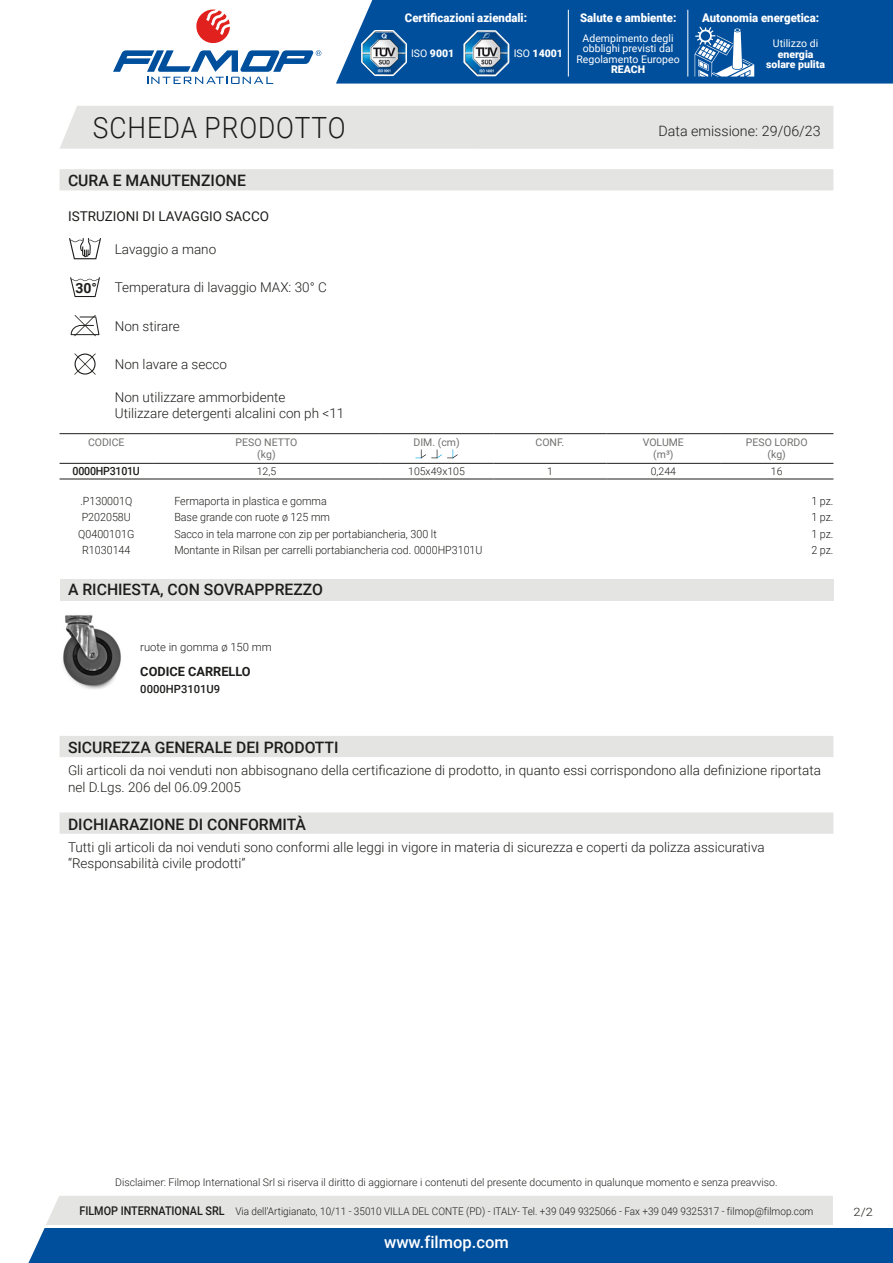
<style>
.page{position:relative;width:893px;height:1263px;background:#fff}
.page>*{position:absolute;margin:0;border:0;box-sizing:border-box;transform-origin:0 0}
.t1{font:300 29.25px "Roboto";letter-spacing:.035em;color:#1d1d1b;scale:.9 1}
.t2{font:500 16.5px "Roboto";color:#fff}
.t3{font:500 15.75px "Roboto";color:#1d1d1b}
.t4{font:300 14.25px "Roboto";color:#1d1d1b}
.t5{font:700 13.95px "Roboto";color:#1d1d1b}
.t6{font:300 13.5px/16.2px "Roboto";color:#1d1d1b}
.t7{font:13.5px "Roboto";color:#1d1d1b}
.t8{font:700 12.75px "Roboto";color:#1d1d1b}
.t9{font:900 12px "Roboto";color:#fff;scale:.95 1}
.t10{font:300 11.55px "Roboto";color:#1d1d1b;scale:1.11 1}
.t11{font:300 11.25px "Roboto";color:#1d1d1b;scale:.95 1}
.t12{font:300 11.25px "Roboto";color:#1d1d1b}
.t13{font:500 11.25px "Roboto";color:#1d1d1b}
.t14{font:500 11.25px "Roboto";letter-spacing:-.025em;color:#1d1d1b;scale:.95 1}
.t15{font:300 10.5px "Roboto";color:#1d1d1b}
.t16{font:300 10.5px "Roboto";color:#1d1d1b;scale:.95 1}
.t17{font:10.5px/10.5px "Roboto";color:#fff;text-align:center}
.t18{font:10.5px/12px "Roboto";color:#70706f;text-align:center}
.t19{font:900 10.5px/10.5px "Roboto";color:#fff;text-align:center}
.s1{font-weight:400}
.s2{font-weight:500;font-size:12px}
</style>
<div class="page">
<svg style="left:28px;top:1196px;width:865px;height:67px;background:#6793bc"></svg>
<div style="left:60px;top:106px;width:773px;height:43px;background:#e4e4e3"></div>
<svg style="left:196px;top:10px;width:34px;height:34px"></svg>
<svg style="left:113px;top:50px;width:208px;height:34px"></svg>
<div style="left:336px;top:0;width:557px;height:84px;background:#004f9c"></div>
<svg style="left:462px;top:28px;width:49px;height:50px"></svg>
<img style="left:465px;top:32px;width:43px;height:43px">
<svg style="left:360px;top:28px;width:48px;height:49px"></svg>
<img style="left:362px;top:31px;width:44px;height:44px">
<hr style="left:568px;top:10px;width:1px;height:67px;background:#fff">
<hr style="left:688px;top:10px;width:1px;height:67px;background:#fff">
<svg style="left:695px;top:27px;width:59px;height:50px"></svg>
<div style="left:60px;top:169px;width:773px;height:21px;background:#e4e4e3"></div>
<svg style="left:69px;top:238px;width:32px;height:21px"></svg>
<svg style="left:70px;top:277px;width:30px;height:20px"></svg>
<svg style="left:71px;top:315px;width:28px;height:21px"></svg>
<svg style="left:74px;top:353px;width:22px;height:22px"></svg>
<div style="left:74px;top:353px;width:22px;height:22px;border:1px solid #1d1d1b;border-radius:50%"></div>
<hr style="left:60px;top:433px;width:93px;height:1px;background:#1d1d1b">
<hr style="left:60px;top:463px;width:93px;height:1px;background:#1d1d1b">
<hr style="left:153px;top:433px;width:227px;height:1px;background:#1d1d1b">
<hr style="left:153px;top:463px;width:227px;height:1px;background:#1d1d1b">
<hr style="left:380px;top:433px;width:113px;height:1px;background:#1d1d1b">
<hr style="left:380px;top:463px;width:113px;height:1px;background:#1d1d1b">
<hr style="left:493px;top:433px;width:114px;height:1px;background:#1d1d1b">
<hr style="left:493px;top:463px;width:114px;height:1px;background:#1d1d1b">
<hr style="left:607px;top:433px;width:113px;height:1px;background:#1d1d1b">
<hr style="left:607px;top:463px;width:113px;height:1px;background:#1d1d1b">
<hr style="left:720px;top:433px;width:113px;height:1px;background:#1d1d1b">
<hr style="left:720px;top:463px;width:113px;height:1px;background:#1d1d1b">
<hr style="left:60px;top:479px;width:93px;height:1px;background:#1d1d1b">
<hr style="left:153px;top:479px;width:227px;height:1px;background:#1d1d1b">
<hr style="left:380px;top:479px;width:113px;height:1px;background:#1d1d1b">
<hr style="left:493px;top:479px;width:114px;height:1px;background:#1d1d1b">
<hr style="left:607px;top:479px;width:113px;height:1px;background:#1d1d1b">
<hr style="left:720px;top:479px;width:113px;height:1px;background:#1d1d1b">
<svg style="left:415px;top:449px;width:43px;height:10px"></svg>
<div style="left:60px;top:579px;width:773px;height:21px;background:#e4e4e3"></div>
<img style="left:63px;top:615px;width:58px;height:74px">
<div style="left:60px;top:736px;width:773px;height:21px;background:#e4e4e3"></div>
<div style="left:60px;top:812px;width:773px;height:22px;background:#e4e4e3"></div>
<hr style="left:45px;top:1225px;width:848px;height:2px;background:#fff">
<div style="left:833px;top:1196px;width:60px;height:31px;background:#fff"></div>
<p class="t9" style="left:405px;top:9px;width:130px">Certificazioni aziendali:</p>
<p class="t19" style="left:411px;top:48px;width:45px"><span class="s1">ISO</span> 9001</p>
<p class="t19" style="left:514px;top:48px;width:51px"><span class="s1">ISO</span> 14001</p>
<p class="t9" style="left:580px;top:9px;width:103px">Salute e ambiente:</p>
<p class="t17" style="left:576px;top:32px;width:105px">Adempimento degli obblighi previsti dal<br>Regolamento Europeo</p>
<p class="t19" style="left:611px;top:64px;width:36px">REACH</p>
<p class="t9" style="left:702px;top:9px;width:125px">Autonomia energetica:</p>
<p class="t17" style="left:773px;top:38px;width:47px">Utilizzo di</p>
<p class="t19" style="left:766px;top:48px;width:60px">energia solare pulita</p>
<h1 class="t1" style="left:93px;top:107px;width:282px">SCHEDA PRODOTTO</h1>
<p class="t4" style="left:658px;top:121px;width:164px">Data emissione: 29/06/23</p>
<p class="t3" style="left:68px;top:170px;width:179px">CURA E MANUTENZIONE</p>
<p class="t7" style="left:68px;top:206px;width:203px">ISTRUZIONI DI LAVAGGIO SACCO</p>
<p class="t6" style="left:115px;top:240px;width:103px">Lavaggio a mano</p>
<p class="t5" style="left:75px;top:278px;width:23px">30°</p>
<p class="t6" style="left:115px;top:279px;width:214px">Temperatura di lavaggio MAX: 30° C</p>
<p class="t6" style="left:115px;top:317px;width:66px">Non stirare</p>
<p class="t6" style="left:115px;top:356px;width:114px">Non lavare a secco</p>
<p class="t6" style="left:115px;top:389px;width:231px">Non utilizzare ammorbidente<br>Utilizzare detergenti alcalini con ph &lt;11</p>
<p class="t18" style="left:88px;top:436px;width:38px">CODICE</p>
<p class="t18" style="left:236px;top:436px;width:63px">PESO NETTO (kg)</p>
<p class="t18" style="left:413px;top:436px;width:48px">DIM. (cm)</p>
<p class="t18" style="left:535px;top:436px;width:30px">CONF.</p>
<p class="t18" style="left:643px;top:436px;width:43px">VOLUME (m³)</p>
<p class="t18" style="left:746px;top:436px;width:63px">PESO LORDO (kg)</p>
<p class="t14" style="left:73px;top:463px;width:72px">0000HP3101U</p>
<p class="t15" style="left:257px;top:464px;width:21px">12,5</p>
<p class="t15" style="left:408px;top:464px;width:58px">105x49x105</p>
<p class="t15" style="left:547px;top:464px;width:7px">1</p>
<p class="t15" style="left:651px;top:464px;width:27px">0,244</p>
<p class="t15" style="left:771px;top:464px;width:13px">16</p>
<p class="t11" style="left:80px;top:493px;width:56px">.P130001Q</p>
<p class="t11" style="left:174px;top:493px;width:162px">Fermaporta in plastica e gomma</p>
<p class="t11" style="left:811px;top:493px;width:25px">1 pz.</p>
<p class="t11" style="left:82px;top:509px;width:53px">P202058U</p>
<p class="t11" style="left:174px;top:509px;width:165px">Base grande con ruote ø 125 mm</p>
<p class="t11" style="left:811px;top:509px;width:25px">1 pz.</p>
<p class="t11" style="left:78px;top:526px;width:60px">Q0400101G</p>
<p class="t11" style="left:174px;top:526px;width:278px">Sacco in tela marrone con zip per portabiancheria, 300 lt</p>
<p class="t11" style="left:811px;top:526px;width:25px">1 pz.</p>
<p class="t11" style="left:82px;top:542px;width:52px">R1030144</p>
<p class="t11" style="left:174px;top:542px;width:326px">Montante in Rilsan per carrelli portabiancheria cod. 0000HP3101U</p>
<p class="t11" style="left:811px;top:542px;width:25px">2 pz.</p>
<p class="t3" style="left:68px;top:579px;width:256px">A RICHIESTA, CON SOVRAPPREZZO</p>
<p class="t12" style="left:140px;top:639px;width:133px">ruote in gomma ø 150 mm</p>
<p class="t8" style="left:140px;top:663px;width:112px">CODICE CARRELLO</p>
<p class="t13" style="left:140px;top:681px;width:82px">0000HP3101U9</p>
<p class="t3" style="left:68px;top:736px;width:272px">SICUREZZA GENERALE DEI PRODOTTI</p>
<p class="t6" style="left:68px;top:762px;width:754px">Gli articoli da noi venduti non abbisognano della certificazione di prodotto, in quanto essi corrispondono alla definizione riportata nel D.Lgs. 206 del 06.09.2005</p>
<p class="t3" style="left:68px;top:813px;width:239px">DICHIARAZIONE DI CONFORMITÀ</p>
<p class="t6" style="left:68px;top:839px;width:698px">Tutti gli articoli da noi venduti sono conformi alle leggi in vigore in materia di sicurezza e coperti da polizza assicurativa “Responsabilità civile prodotti”</p>
<p class="t15" style="left:115px;top:1175px;width:664px">Disclaimer: Filmop International Srl si riserva il diritto di aggiornare i contenuti del presente documento in qualunque momento e senza preavviso.</p>
<p class="t16" style="left:79px;top:1204px;width:774px"><span class="s2">FILMOP INTERNATIONAL SRL</span> Via dell’Artigianato, 10/11 - 35010 VILLA DEL CONTE (PD) - ITALY- Tel. +39 049 9325066 - Fax +39 049 9325317 - filmop@filmop.com</p>
<p class="t2" style="left:384px;top:1230px;width:126px">www.filmop.com</p>
<p class="t10" style="left:854px;top:1204px;width:19px">2/2</p>
</div>
